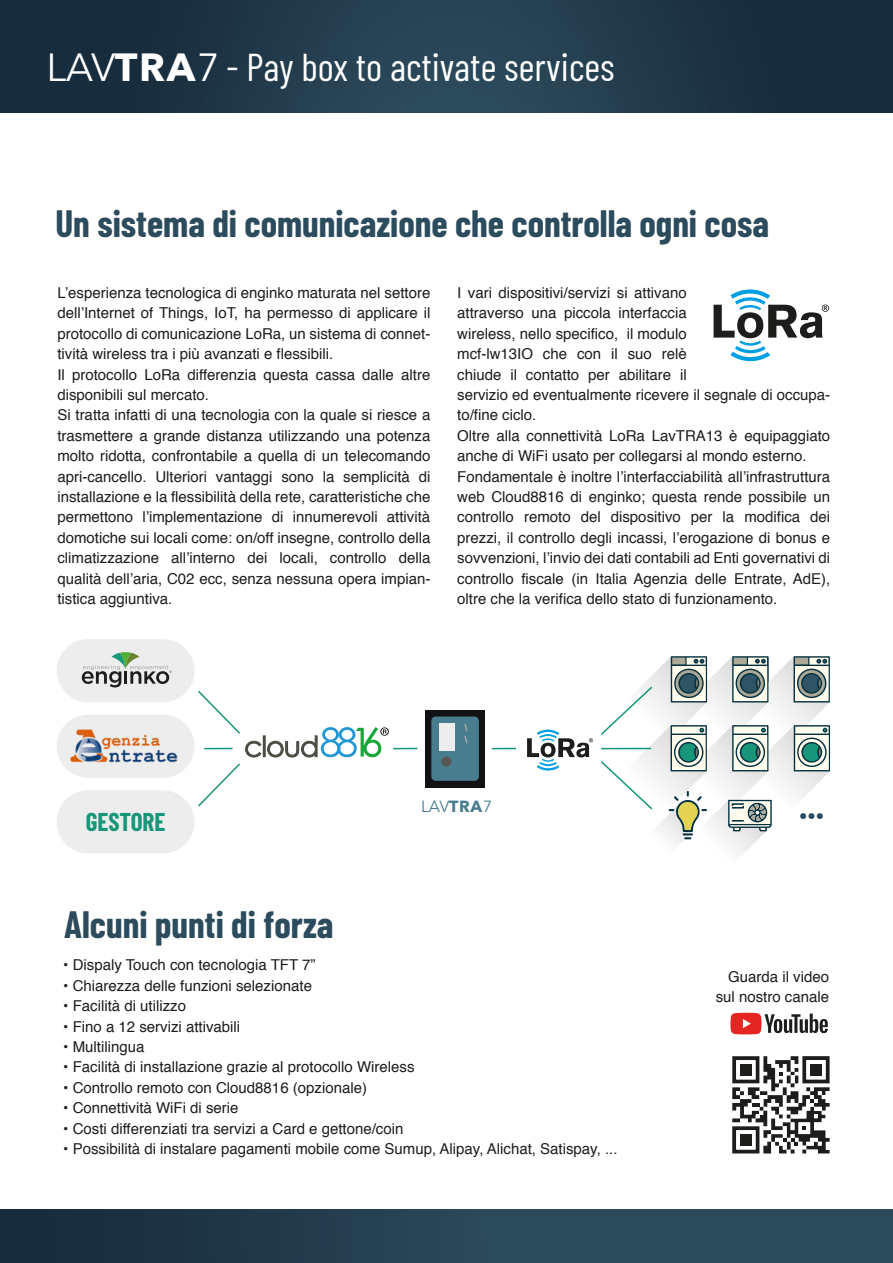
<style>
.page{position:relative;width:893px;height:1263px;background:#fff}
.page>*{position:absolute;margin:0;border:0;box-sizing:border-box;transform-origin:0 0}
.t1{font:38.7px "Barlow Condensed";color:#fff}
.t2{font:700 37.2px "Barlow Condensed";color:#2c4b5c}
.t3{font:700 25.2px "Barlow Condensed";color:#179679}
.t4{font:16.2px "Avenir Next";color:#487c8f}
.t5{font:15px/20.4px "Helvetica";color:#1d1d1b}
.s1{font-family:"Avenir Next";font-size:39.15px}
.s2{font-family:"Avenir Next";font-weight:700;font-size:39.15px}
.s3{font-weight:700}
</style>
<div class="page">
<svg style="left:0;top:0;width:893px;height:112px;background:#1e3747"></svg>
<div style="left:0;top:1209px;width:893px;height:54px;background:linear-gradient(to right,#192e3e,#325365)"></div>
<div style="left:57px;top:639px;width:138px;height:63px;background:#ededed;border-radius:32px"></div>
<div style="left:57px;top:790px;width:138px;height:63px;background:#ededed;border-radius:32px"></div>
<img style="left:57px;top:715px;width:134px;height:81px">
<svg style="left:732px;top:1056px;width:98px;height:97px"></svg>
<svg style="left:730px;top:1013px;width:98px;height:21px"></svg>
<svg style="left:82px;top:652px;width:90px;height:35px"></svg>
<svg style="left:198px;top:690px;width:219px;height:117px"></svg>
<svg style="left:492px;top:748px;width:24px;height:1px"></svg>
<svg style="left:600px;top:656px;width:230px;height:199px"></svg>
<svg style="left:527px;top:730px;width:66px;height:40px"></svg>
<div style="left:425px;top:710px;width:60px;height:77px;background:#121214"></div>
<div style="left:431px;top:716px;width:48px;height:65px;background:#487c8f;border-radius:4px"></div>
<div style="left:439px;top:723px;width:16px;height:27px;background:#ededed"></div>
<div style="left:441px;top:756px;width:10px;height:10px;background:#575756;border-radius:50%"></div>
<svg style="left:464px;top:723px;width:4px;height:21px"></svg>
<svg style="left:714px;top:289px;width:115px;height:72px"></svg>
<h1 class="t1" style="left:46px;top:39px;width:570px"><span class="s1">LAV</span><span class="s2">TRA</span><span class="s1">7</span> - Pay box to activate services</h1>
<h2 class="t2" style="left:55px;top:198px;width:715px">Un sistema di comunicazione che controlla ogni cosa</h2>
<p class="t5" style="left:57px;top:283px;width:374px">L’esperienza tecnologica di enginko maturata nel settore dell’Internet of Things, IoT, ha permesso di applicare il protocollo di comunicazione LoRa, un sistema di connet&shy;tività wireless tra i più avanzati e flessibili.<br>Il protocollo LoRa differenzia questa cassa dalle altre disponibili sul mercato.<br>Si tratta infatti di una tecnologia con la quale si riesce a trasmettere a grande distanza utilizzando una potenza molto ridotta, confrontabile a quella di un telecomando apri-cancello. Ulteriori vantaggi sono la semplicità di installazione e la flessibilità della rete, caratteristiche che permettono l’implementazione di innumerevoli attività domotiche sui locali come: on/off insegne, controllo della climatizzazione all’interno dei locali, controllo della qualità dell’aria, C02 ecc, senza nessuna opera impian&shy;tistica aggiuntiva.</p>
<p class="t5" style="left:457px;top:283px;width:374px">I vari dispositivi/servizi si attivano<br>attraverso una piccola interfaccia<br>wireless, nello specifico, il modulo<br>mcf-lw13IO che con il suo relè<br>chiude il contatto per abilitare il<br>servizio ed eventualmente ricevere il segnale di occupa&shy;to/fine ciclo.<br>Oltre alla connettività LoRa LavTRA13 è equipaggiato anche di WiFi usato per collegarsi al mondo esterno.<br>Fondamentale è inoltre l’interfacciabilità all’infrastruttura web Cloud8816 di enginko; questa rende possibile un controllo remoto del dispositivo per la modifica dei prezzi, il controllo degli incassi, l’erogazione di bonus e sovvenzioni, l’invio dei dati contabili ad Enti governativi di controllo fiscale (in Italia Agenzia delle Entrate, AdE), oltre che la verifica dello stato di funzionamento.</p>
<h3 class="t3" style="left:86px;top:804px;width:81px">GESTORE</h3>
<h2 class="t2" style="left:64px;top:898px;width:271px">Alcuni punti di forza</h2>
<p class="t4" style="left:421px;top:792px;width:73px">LAV<span class="s3">TRA</span>7</p>
<p class="t5" style="left:63px;top:955px;width:254px">• Dispaly Touch con tecnologia TFT 7”</p>
<p class="t5" style="left:63px;top:976px;width:250px">• Chiarezza delle funzioni selezionate</p>
<p class="t5" style="left:63px;top:996px;width:124px">• Facilità di utilizzo</p>
<p class="t5" style="left:63px;top:1016px;width:178px">• Fino a 12 servizi attivabili</p>
<p class="t5" style="left:63px;top:1037px;width:83px">• Multilingua</p>
<p class="t5" style="left:63px;top:1057px;width:353px">• Facilità di installazione grazie al protocollo Wireless</p>
<p class="t5" style="left:63px;top:1078px;width:305px">• Controllo remoto con Cloud8816 (opzionale)</p>
<p class="t5" style="left:63px;top:1098px;width:177px">• Connettività WiFi di serie</p>
<p class="t5" style="left:63px;top:1118px;width:342px">• Costi differenziati tra servizi a Card e gettone/coin</p>
<p class="t5" style="left:63px;top:1139px;width:556px">• Possibilità di instalare pagamenti mobile come Sumup, Alipay, Alichat, Satispay, ...</p>
<h2 class="t2" style="left:799px;top:779px;width:26px">...</h2>
<p class="t5" style="left:716px;top:967px;width:115px;text-align:right">Guarda il video sul nostro canale</p>
</div>
